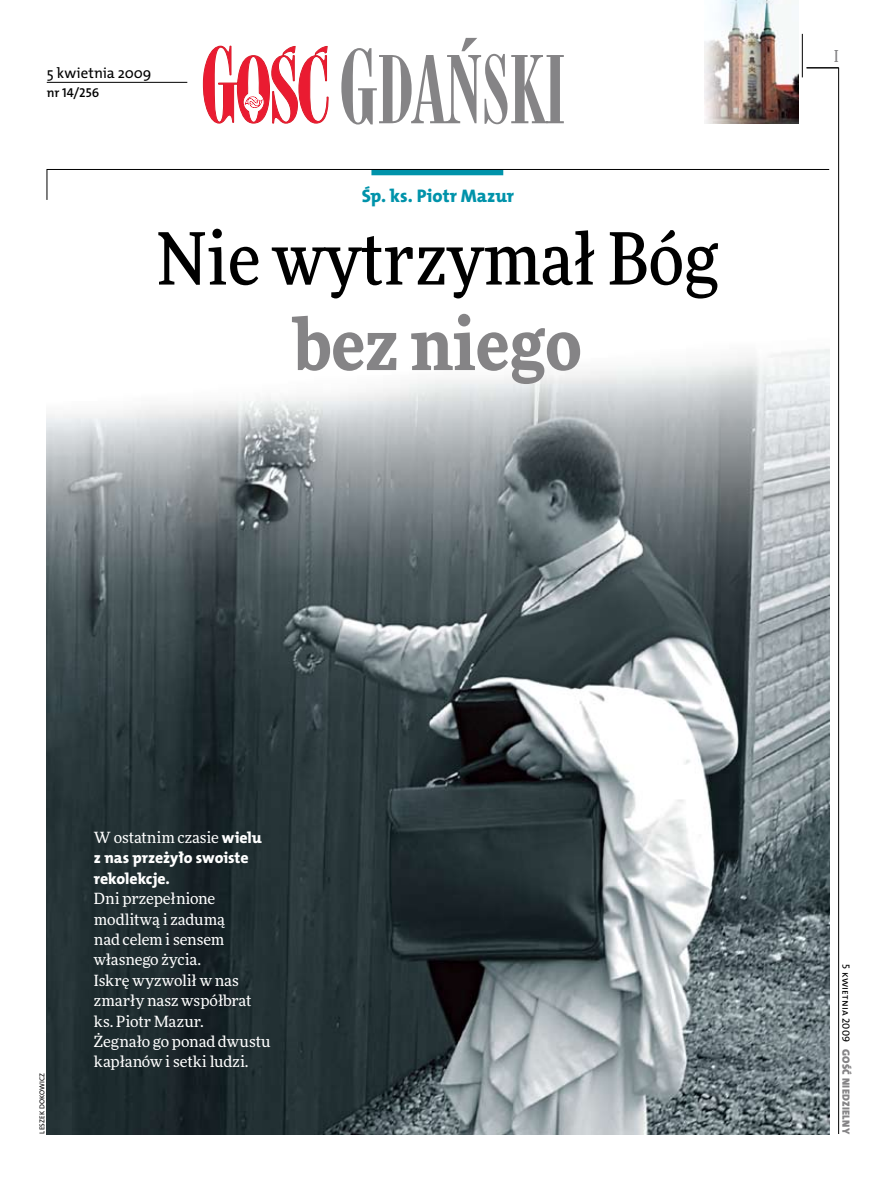
<style>
.page{position:relative;width:893px;height:1191px;background:#fff}
.page>*{position:absolute;margin:0;border:0;box-sizing:border-box;transform-origin:0 0}
.t1{font:500 72px "Freeday Narrow";color:#000}
.t2{font:900 72px "Freeday Narrow";color:#858486}
.t3{font:18.3px "The Mix HP8 Ex Bld";letter-spacing:.005em;color:#0093aa}
.t4{font:500 16.5px "Freeday Narrow";color:#858486;scale:.9 1}
.t5{font:15.75px/20.4px "The Mix HP8 Ex Bld";letter-spacing:-.005em;color:#fff}
.t6{font:15.45px/20.4px "Freeday News";letter-spacing:-.005em;color:#fff}
.t7{font:14.85px "The Mix HP5 Plain";color:#000}
.t8{font:12.9px "The Mix HP6 Se Bld";color:#000}
.t9{font:10.5px "The Mix HP9 Blk";letter-spacing:.025em;color:#858486}
.t10{font:10.5px "The Mix HP5 Plain";letter-spacing:.02em;color:#000}
.t11{font:7.2px "The Mix HP5 Plain";letter-spacing:.01em;color:#000}
.s1{font-family:"The Mix HP8 Ex Bld";font-size:15.75px}
</style>
<div class="page">
<hr style="left:838px;top:68px;width:1px;height:1066px;background:#000">
<hr style="left:802px;top:34px;width:1px;height:43px;background:#000">
<svg style="left:203px;top:46px;width:126px;height:77px"></svg>
<svg style="left:341px;top:38px;width:223px;height:86px"></svg>
<img style="left:705px;top:0;width:93px;height:123px">
<hr style="left:806px;top:68px;width:33px;height:1px;background:#000">
<svg style="left:47px;top:169px;width:783px;height:31px"></svg>
<img style="left:47px;top:349px;width:782px;height:785px">
<hr style="left:47px;top:82px;width:140px;height:1px;background:#000">
<p class="t7" style="left:47px;top:63px;width:106px">5 kwietnia 2009</p>
<p class="t8" style="left:47px;top:85px;width:54px">nr 14/256</p>
<p class="t3" style="left:362px;top:184px;width:154px">Śp. ks. Piotr Mazur</p>
<h1 class="t1" style="left:157px;top:214px;width:563px">Nie wytrzymał Bóg</h1>
<h1 class="t2" style="left:294px;top:297px;width:289px">bez niego</h1>
<p class="t4" style="left:834px;top:46px;width:6px">I</p>
<p class="t11" style="left:37px;top:1133px;width:62px;rotate:-90deg">leszek dokowicz</p>
<p class="t6" style="left:94px;top:827px;width:169px">W ostatnim czasie <span class="s1">wielu</span></p>
<p class="t5" style="left:94px;top:848px;width:156px">z nas przeżyło swoiste rekolekcje.</p>
<p class="t6" style="left:94px;top:888px;width:178px">Dni przepełnione modlitwą i zadumą<br>nad celem i sensem własnego życia.<br>Iskrę wyzwolił w nas zmarły nasz współbrat ks. Piotr Mazur.<br>Żegnało go ponad dwustu kapłanów i setki ludzi.</p>
<p class="t10" style="left:853px;top:964px;width:79px;rotate:90deg">5 kwietnia 2009</p>
<p class="t9" style="left:853px;top:1049px;width:86px;rotate:90deg">Gość Niedzielny</p>
</div>
